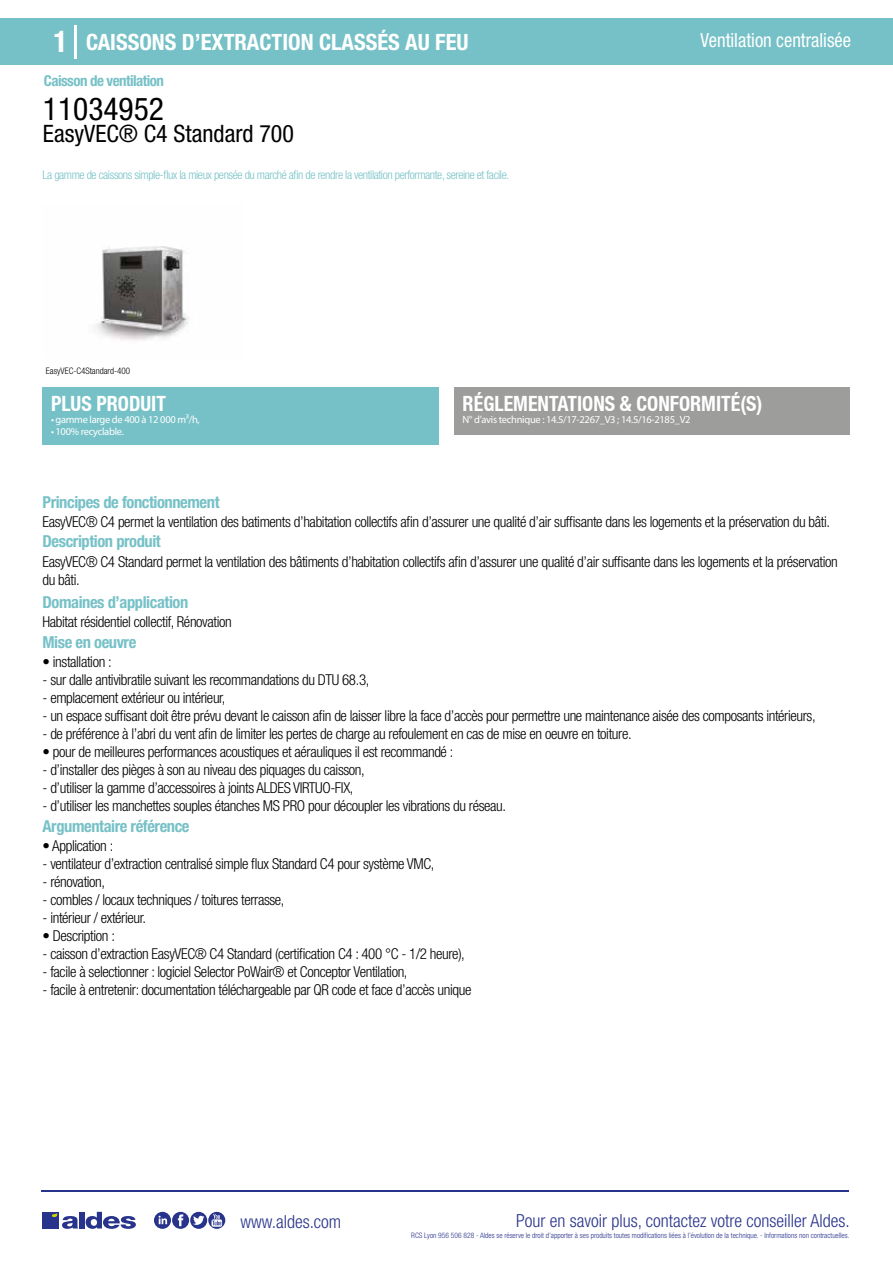
<style>
.page{position:relative;width:893px;height:1263px;background:#fff}
.page>*{position:absolute;margin:0;border:0;box-sizing:border-box;transform-origin:0 0}
.t1{font:condensed 31.5px "Helvetica Neue LT Std";color:#000}
.t2{font:condensed 24px "Helvetica Neue LT Std";color:#000}
.t3{font:700 condensed 22.5px "Helvetica Neue LT Std";color:#fff}
.t4{font:700 condensed 21px "Helvetica Neue";color:#fff;scale:.95 1}
.t5{font:condensed 19.5px "Helvetica Neue LT Std";color:#fff;scale:.95 1}
.t6{font:300 condensed 18px "Helvetica Neue";color:#28348b}
.t7{font:700 condensed 16.5px "Helvetica Neue LT Std";letter-spacing:-.025em;color:#76c1c7}
.t8{font:300 condensed 15px/18px "Helvetica Neue LT Std";letter-spacing:-.025em;color:#000}
.t9{font:700 condensed 15px "Helvetica Neue LT Std";letter-spacing:-.035em;color:#76c1c7}
.t10{font:300 condensed 12px "Helvetica Neue LT Std";letter-spacing:-.035em;color:#76c1c7}
.t11{font:10.5px "Myriad Pro";letter-spacing:-.03em;color:#fff}
.t12{font:300 condensed 9px "Helvetica Neue";color:#000}
.t13{font:300 condensed 7.5px "Helvetica Neue";color:#28348b}
.s1{font-size:30px}
</style>
<div class="page">
<div style="left:0;top:18px;width:893px;height:46px;background:#76c1c7"></div>
<div style="left:454px;top:387px;width:396px;height:48px;background:#9d9d9c"></div>
<div style="left:43px;top:387px;width:396px;height:57px;background:#76c1c7"></div>
<hr style="left:74px;top:25px;width:2px;height:33px;background:#fff">
<svg style="left:94px;top:246px;width:95px;height:95px"></svg>
<hr style="left:41px;top:1190px;width:808px;height:1px;background:#28348b">
<svg style="left:154px;top:1212px;width:71px;height:17px"></svg>
<div style="left:42px;top:1212px;width:17px;height:16px;background:#28348b"></div>
<div style="left:79px;top:1212px;width:5px;height:16px;background:#28348b"></div>
<svg style="left:86px;top:1212px;width:50px;height:17px"></svg>
<svg style="left:52px;top:1213px;width:26px;height:16px"></svg>
<h3 class="t3" style="left:54px;top:28px;width:417px"><span class="s1">1</span> CAISSONS D’EXTRACTION CLASSÉS AU FEU</h3>
<h3 class="t5" style="left:701px;top:29px;width:160px">Ventilation centralisée</h3>
<p class="t9" style="left:44px;top:71px;width:122px">Caisson de ventilation</p>
<h1 class="t1" style="left:43px;top:91px;width:122px">11034952</h1>
<h2 class="t2" style="left:43px;top:120px;width:252px">EasyVEC® C4 Standard 700</h2>
<p class="t10" style="left:43px;top:167px;width:468px">La gamme de caissons simple-flux la mieux pensée du marché afin de rendre la ventilation performante, sereine et facile.</p>
<p class="t12" style="left:73px;top:365px;width:96px">® C4 Standard 1000 à 2500</p>
<p class="t12" style="left:46px;top:365px;width:86px">EasyVEC-C4Standard-400</p>
<h3 class="t4" style="left:51px;top:391px;width:122px">PLUS PRODUIT</h3>
<p class="t11" style="left:51px;top:413px;width:150px">• gamme large de 400 à 12 000 m³/h,</p>
<p class="t11" style="left:51px;top:425px;width:74px">• 100% recyclable.</p>
<h3 class="t4" style="left:463px;top:391px;width:317px">RÉGLEMENTATIONS &amp; CONFORMITÉ(S)</h3>
<p class="t11" style="left:463px;top:413px;width:229px">N° d’avis technique : 14.5/17-2267_V3 ; 14.5/16-2185_V2</p>
<p class="t7" style="left:43px;top:492px;width:179px">Principes de fonctionnement</p>
<p class="t7" style="left:43px;top:531px;width:120px">Description produit</p>
<p class="t8" style="left:43px;top:513px;width:789px">EasyVEC® C4 permet la ventilation des batiments d’habitation collectifs afin d’assurer une qualité d’air suffisante dans les logements et la préservation du bâti.</p>
<p class="t8" style="left:43px;top:552px;width:797px">EasyVEC® C4 Standard permet la ventilation des bâtiments d’habitation collectifs afin d’assurer une qualité d’air suffisante dans les logements et la préservation du bâti.</p>
<p class="t8" style="left:43px;top:613px;width:191px">Habitat résidentiel collectif, Rénovation</p>
<p class="t8" style="left:43px;top:652px;width:71px">• installation :</p>
<p class="t8" style="left:43px;top:670px;width:328px">- sur dalle antivibratile suivant les recommandations du DTU 68.3,</p>
<p class="t8" style="left:43px;top:688px;width:185px">- emplacement extérieur ou intérieur,</p>
<p class="t8" style="left:43px;top:706px;width:775px">- un espace suffisant doit être prévu devant le caisson afin de laisser libre la face d’accès pour permettre une maintenance aisée des composants intérieurs,</p>
<p class="t8" style="left:43px;top:724px;width:591px">- de préférence à l’abri du vent afin de limiter les pertes de charge au refoulement en cas de mise en oeuvre en toiture.</p>
<p class="t8" style="left:43px;top:742px;width:412px">• pour de meilleures performances acoustiques et aérauliques il est recommandé :</p>
<p class="t8" style="left:43px;top:760px;width:324px">- d’installer des pièges à son au niveau des piquages du caisson,</p>
<p class="t8" style="left:43px;top:778px;width:312px">- d’utiliser la gamme d’accessoires à joints ALDES VIRTUO-FIX,</p>
<p class="t8" style="left:43px;top:796px;width:465px">- d’utiliser les manchettes souples étanches MS PRO pour découpler les vibrations du réseau.</p>
<p class="t7" style="left:43px;top:592px;width:147px">Domaines d’application</p>
<p class="t7" style="left:43px;top:632px;width:95px">Mise en oeuvre</p>
<p class="t7" style="left:43px;top:816px;width:149px">Argumentaire référence</p>
<p class="t8" style="left:43px;top:836px;width:72px">• Application :</p>
<p class="t8" style="left:43px;top:854px;width:393px">- ventilateur d’extraction centralisé simple flux Standard C4 pour système VMC,</p>
<p class="t8" style="left:43px;top:872px;width:64px">- rénovation,</p>
<p class="t8" style="left:43px;top:890px;width:244px">- combles / locaux techniques / toitures terrasse,</p>
<p class="t8" style="left:43px;top:908px;width:105px">- intérieur / extérieur.</p>
<p class="t8" style="left:43px;top:926px;width:74px">• Description :</p>
<p class="t8" style="left:43px;top:944px;width:424px">- caisson d’extraction EasyVEC® C4 Standard (certification C4 : 400 °C - 1/2 heure),</p>
<p class="t8" style="left:43px;top:962px;width:367px">- facile à selectionner : logiciel Selector PoWair® et Conceptor Ventilation,</p>
<p class="t8" style="left:43px;top:980px;width:430px">- facile à entretenir: documentation téléchargeable par QR code et face d’accès unique</p>
<p class="t6" style="left:240px;top:1211px;width:102px">www.aldes.com</p>
<p class="t6" style="left:516px;top:1211px;width:335px">Pour en savoir plus, contactez votre conseiller Aldes.</p>
<p class="t13" style="left:411px;top:1230px;width:440px">RCS Lyon 956 506 828 - Aldes se réserve le droit d’apporter à ses produits toutes modifications liées à l’évolution de la technique. - Informations non contractuelles.</p>
</div>
